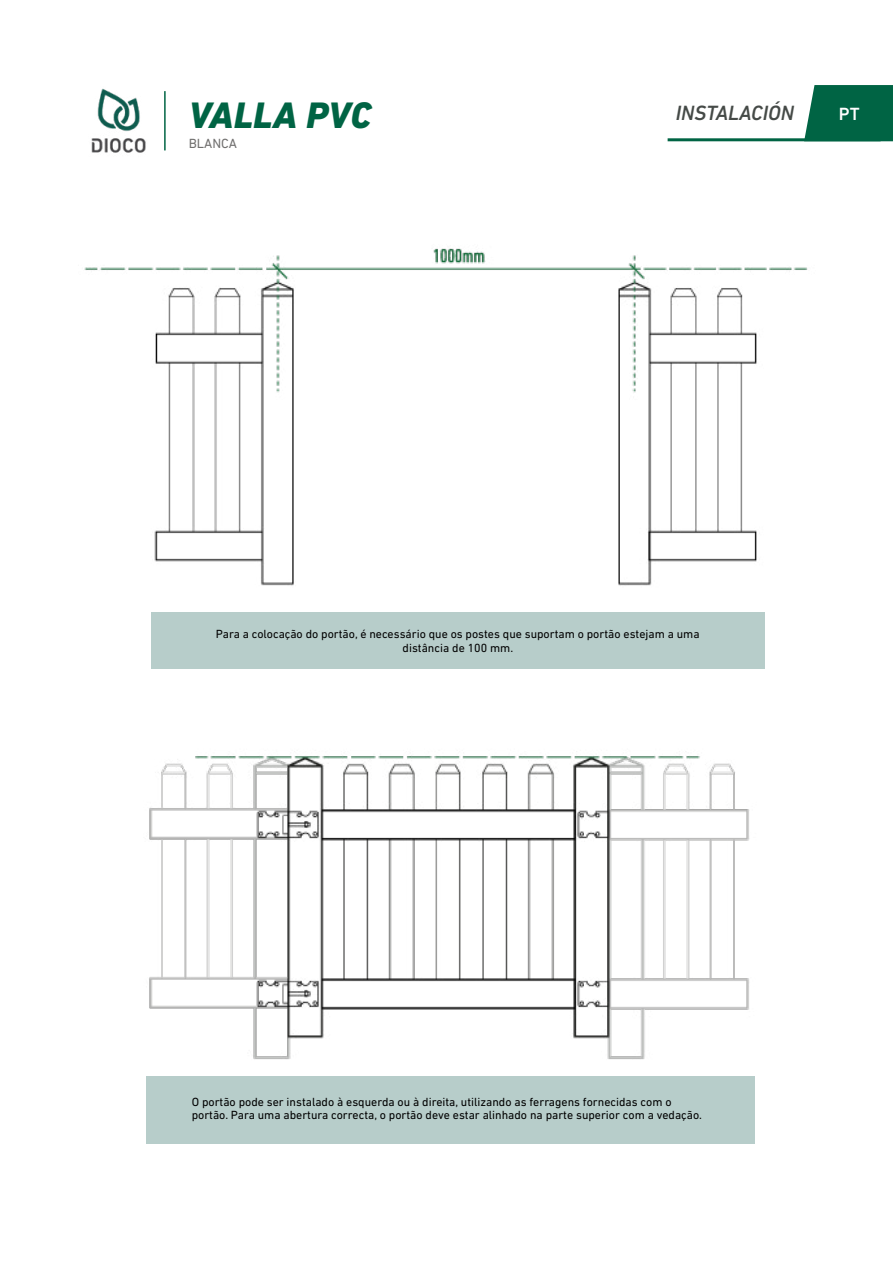
<style>
.page{position:relative;width:893px;height:1263px;background:#fff}
.page>*{position:absolute;margin:0;border:0;box-sizing:border-box;transform-origin:0 0}
.t1{font:italic 800 37.5px "DIN Next LT Pro";color:#006444}
.t2{font:italic 500 21px "DIN Next LT Pro";color:#454a47}
.t3{font:500 18px "DIN Next LT Pro";color:#fff}
.t4{font:13.5px "DIN Next LT Pro";color:#71706f}
.t5{font:12px/13.5px "DIN Next LT Pro";color:#000}
</style>
<div class="page">
<img style="left:91px;top:88px;width:55px;height:65px">
<hr style="left:164px;top:91px;width:2px;height:59px;background:#006444">
<hr style="left:668px;top:138px;width:213px;height:3px;background:#006444">
<svg style="left:804px;top:85px;width:89px;height:56px;background:#0f6d4f"></svg>
<img style="left:84px;top:248px;width:724px;height:338px">
<div style="left:146px;top:1076px;width:608px;height:68px;background:#b7cdca"></div>
<div style="left:151px;top:612px;width:613px;height:57px;background:#b7cdca"></div>
<img style="left:149px;top:756px;width:606px;height:348px">
<h1 class="t1" style="left:189px;top:93px;width:184px">VALLA PVC</h1>
<p class="t4" style="left:189px;top:136px;width:50px">BLANCA</p>
<h2 class="t2" style="left:676px;top:101px;width:119px">INSTALACIÓN</h2>
<h3 class="t3" style="left:839px;top:103px;width:22px">PT</h3>
<p class="t5" style="left:216px;top:627px;width:485px;text-align:center">Para a colocação do portão, é necessário que os postes que suportam o portão estejam a uma distância de 100 mm.</p>
<p class="t5" style="left:192px;top:1095px;width:512px">O portão pode ser instalado à esquerda ou à direita, utilizando as ferragens fornecidas com o portão. Para uma abertura correcta, o portão deve estar alinhado na parte superior com a vedação.</p>
</div>
